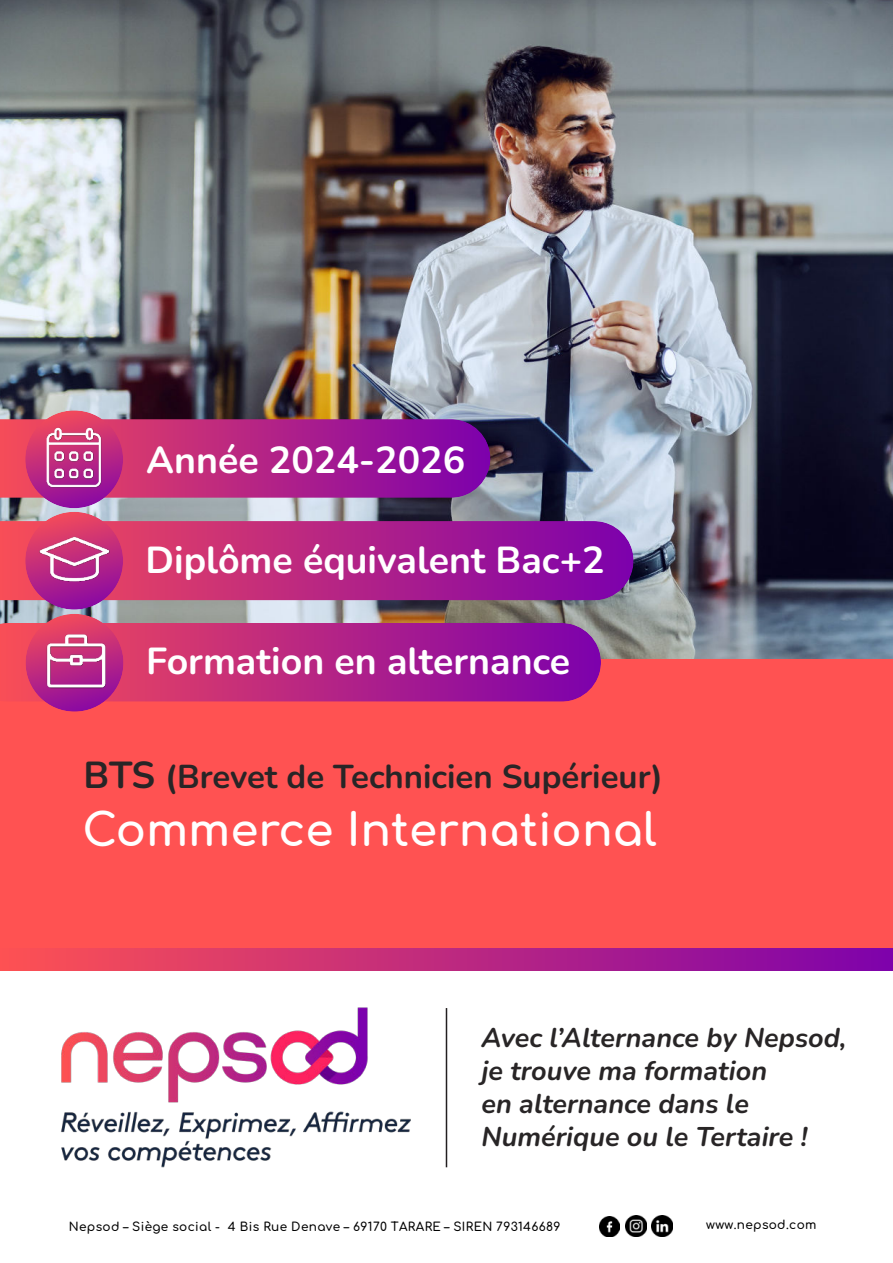
<style>
.page{position:relative;width:893px;height:1263px;background:#fff}
.page>*{position:absolute;margin:0;border:0;box-sizing:border-box;transform-origin:0 0}
.t1{font:700 45px "Comfortaa";color:#fff}
.t2{font:200 37.5px "Nunito";color:#fff}
.t3{font:200 33px "Nunito";color:#282526}
.t4{font:italic 200 27px/33px "Nunito";color:#282526}
.t5{font:600 12px "Comfortaa";letter-spacing:.03em;color:#000}
.s1{font-size:37.5px}
</style>
<div class="page">
<img style="left:599px;top:1216px;width:21px;height:21px">
<img style="left:626px;top:1216px;width:20px;height:20px">
<img style="left:652px;top:1216px;width:20px;height:20px">
<img style="left:61px;top:1007px;width:350px;height:161px">
<img style="left:0;top:0;width:893px;height:659px">
<div style="left:0;top:659px;width:893px;height:295px;background:#ff5252"></div>
<div style="left:0;top:948px;width:893px;height:23px;background:linear-gradient(to right,#fe5153,#7d01ab)"></div>
<svg style="left:0;top:623px;width:601px;height:79px;background:#b42485"></svg>
<svg style="left:26px;top:614px;width:97px;height:98px;background:#bc2880"></svg>
<svg style="left:0;top:521px;width:634px;height:79px;background:#b22586"></svg>
<svg style="left:0;top:419px;width:490px;height:79px;background:#ae2387"></svg>
<svg style="left:25px;top:512px;width:98px;height:98px;background:#ba2a81"></svg>
<div style="left:25px;top:410px;width:98px;height:98px;background:linear-gradient(to bottom,#f14d5e,#8d0aa0);border-radius:49px"></div>
<img style="left:43px;top:427px;width:62px;height:63px">
<img style="left:30px;top:529px;width:86px;height:60px">
<img style="left:36px;top:631px;width:78px;height:60px">
<hr style="left:446px;top:1008px;width:1px;height:159px;background:#231f20">
<h2 class="t2" style="left:146px;top:444px;width:320px">Année 2024-2026</h2>
<h2 class="t2" style="left:146px;top:544px;width:460px">Diplôme équivalent Bac+2</h2>
<h2 class="t2" style="left:146px;top:645px;width:425px">Formation en alternance</h2>
<p class="t3" style="left:84px;top:762px;width:581px"><span class="s1">BTS</span> (Brevet de Technicien Supérieur)</p>
<h1 class="t1" style="left:83px;top:809px;width:576px">Commerce International</h1>
<p class="t4" style="left:482px;top:1022px;width:367px">Avec l’Alternance by Nepsod, je trouve ma formation<br>en alternance dans le<br>Numérique ou le Tertaire !</p>
<p class="t5" style="left:69px;top:1221px;width:493px">Nepsod – Siège social - 4 Bis Rue Denave – 69170 TARARE – SIREN 793146689</p>
<p class="t5" style="left:706px;top:1219px;width:112px">www.nepsod.com</p>
</div>
